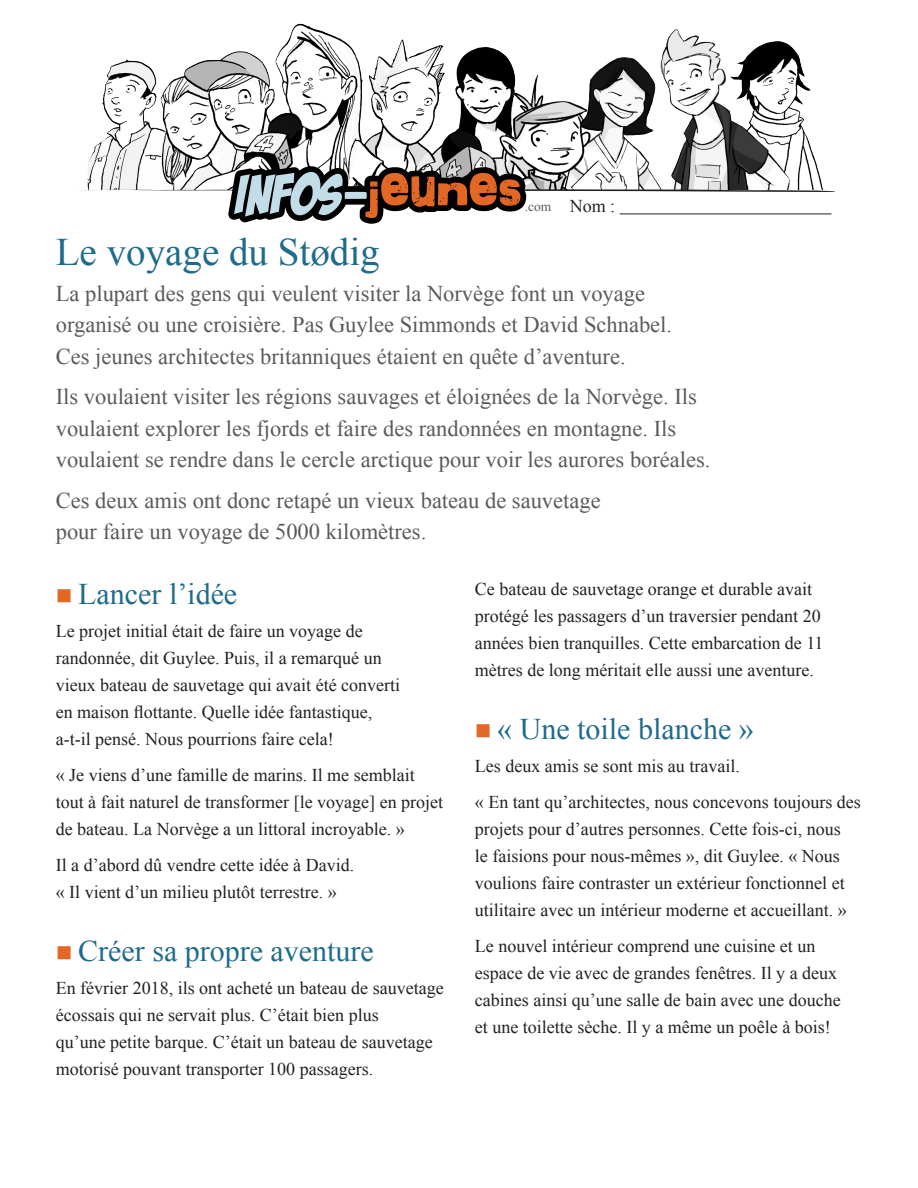
<style>
.page{position:relative;width:918px;height:1188px;background:#fff}
.page>*{position:absolute;margin:0;border:0;box-sizing:border-box;transform-origin:0 0}
.t1{font:39px "Times New Roman";color:#1e6b8b}
.t2{font:30px "Times New Roman";color:#1e6b8b}
.body{font:22.5px/31.5px "Times New Roman";color:#5a5a5d}
.body-2{font:18px/27px "Times New Roman";color:#231f20}
.t3{font:13.5px "Times New Roman";color:#5a5a5d}
.s1{font-size:18px;color:#231f20}
</style>
<div class="page">
<img style="left:88px;top:23px;width:729px;height:143px">
<svg style="left:81px;top:166px;width:754px;height:58px"></svg>
<p class="t3" style="left:525px;top:197px;width:92px">.com <span class="s1">Nom :</span></p>
<p class="t1" style="left:56px;top:225px;width:325px">Le voyage du Stødig</p>
<p class="body" style="left:56px;top:277px;width:618px">La plupart des gens qui veulent visiter la Norvège font un voyage organisé ou une croisière. Pas Guylee Simmonds et David Schnabel.<br>Ces jeunes architectes britanniques étaient en quête d’aventure.</p>
<p class="body" style="left:56px;top:381px;width:656px">Ils voulaient visiter les régions sauvages et éloignées de la Norvège. Ils voulaient explorer les fjords et faire des randonnées en montagne. Ils voulaient se rendre dans le cercle arctique pour voir les aurores boréales.</p>
<p class="body" style="left:56px;top:484px;width:546px">Ces deux amis ont donc retapé un vieux bateau de sauvetage pour faire un voyage de 5000 kilomètres.</p>
<p class="t2" style="left:78px;top:573px;width:161px">Lancer l’idée</p>
<p class="body-2" style="left:56px;top:617px;width:346px">Le projet initial était de faire un voyage de randonnée, dit Guylee. Puis, il a remarqué un vieux bateau de sauvetage qui avait été converti en maison flottante. Quelle idée fantastique, a-t-il pensé. Nous pourrions faire cela!</p>
<p class="body-2" style="left:56px;top:761px;width:389px">« Je viens d’une famille de marins. Il me semblait tout à fait naturel de transformer [le voyage] en projet de bateau. La Norvège a un littoral incroyable. »</p>
<p class="body-2" style="left:56px;top:851px;width:300px">Il a d’abord dû vendre cette idée à David. « Il vient d’un milieu plutôt terrestre. »</p>
<p class="t2" style="left:78px;top:930px;width:297px">Créer sa propre aventure</p>
<p class="body-2" style="left:56px;top:974px;width:389px">En février 2018, ils ont acheté un bateau de sauvetage écossais qui ne servait plus. C’était bien plus<br>qu’une petite barque. C’était un bateau de sauvetage motorisé pouvant transporter 100 passagers.</p>
<p class="body-2" style="left:475px;top:575px;width:350px">Ce bateau de sauvetage orange et durable avait protégé les passagers d’un traversier pendant 20 années bien tranquilles. Cette embarcation de 11 mètres de long méritait elle aussi une aventure.</p>
<p class="t2" style="left:497px;top:708px;width:258px">« Une toile blanche »</p>
<p class="body-2" style="left:475px;top:752px;width:266px">Les deux amis se sont mis au travail.</p>
<p class="body-2" style="left:475px;top:788px;width:387px">« En tant qu’architectes, nous concevons toujours des projets pour d’autres personnes. Cette fois-ci, nous<br>le faisions pour nous-mêmes », dit Guylee. « Nous voulions faire contraster un extérieur fonctionnel et utilitaire avec un intérieur moderne et accueillant. »</p>
<p class="body-2" style="left:475px;top:932px;width:367px">Le nouvel intérieur comprend une cuisine et un espace de vie avec de grandes fenêtres. Il y a deux cabines ainsi qu’une salle de bain avec une douche et une toilette sèche. Il y a même un poêle à bois!</p>
</div>
